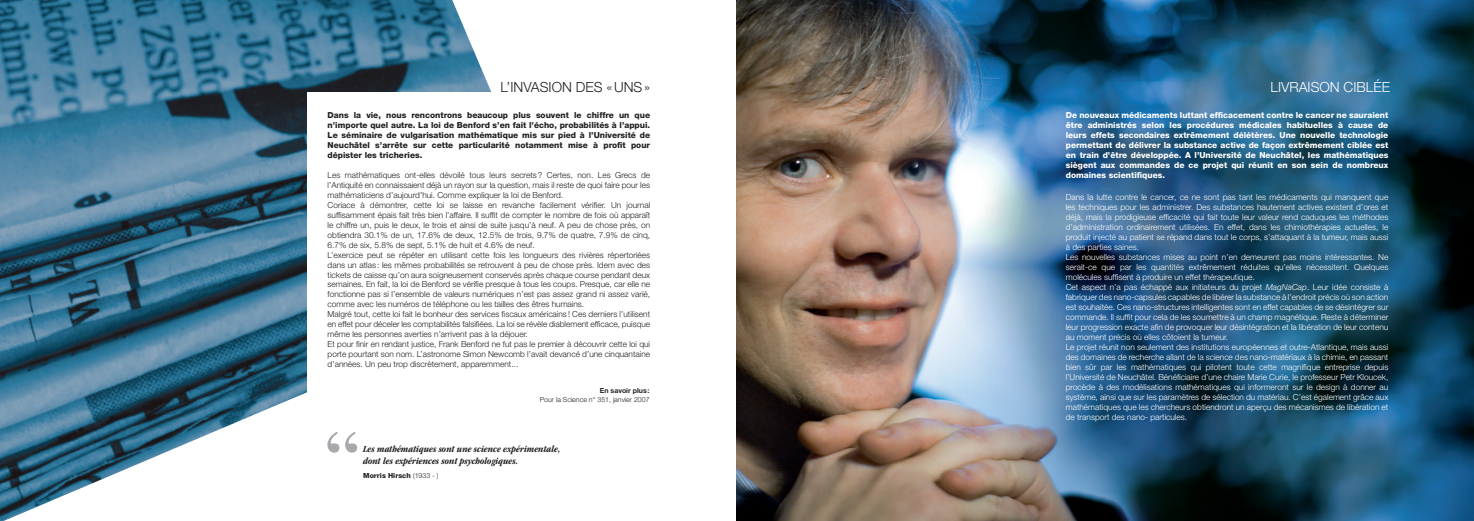
<style>
.page{position:relative;width:1474px;height:521px;background:#fff}
.page>*{position:absolute;margin:0;border:0;box-sizing:border-box;transform-origin:0 0}
.t1{font:300 14px "Helvetica Neue";color:#231f20}
.t2{font:300 14px "Helvetica Neue";color:#fff}
.t3{font:9.62px/11.5px "ITC Garamond MM It 595 400";color:#231f20}
.t4{font:300 8.31px/10px "Helvetica Neue";color:#fff}
.t5{font:300 8.31px/10px "Helvetica Neue";color:#231f20}
.t6{font:800 8.31px/10px "Helvetica Neue";color:#fff;text-align:justify}
.t7{font:800 8.31px/10px "Helvetica Neue";color:#231f20;text-align:justify}
.t8{font:300 7px "Helvetica Neue";color:#231f20}
.t9{font:800 7px "Helvetica Neue";color:#231f20}
.t10{font:700 7px "Helvetica Neue";color:#231f20}
.s1{font-weight:300}
.s2{font-style:italic}
</style>
<div class="page">
<img style="left:736px;top:0;width:737px;height:521px">
<img style="left:0;top:0;width:492px;height:521px">
<div style="left:307px;top:92px;width:360px;height:310px;background:#fff"></div>
<svg style="left:327px;top:432px;width:30px;height:21px"></svg>
<h1 class="t1" style="left:500px;top:78px;width:151px">L’INVASION DES «UNS»</h1>
<p class="t7" style="left:327px;top:110px;width:324px">Dans la vie, nous rencontrons beaucoup plus souvent le chiffre un que n’importe quel autre. La loi de Benford s’en fait l’écho, probabilités à l’appui.<br>Le séminaire de vulgarisation mathématique mis sur pied à l’Université de Neuchâtel s’arrête sur cette particularité notamment mise à profit pour dépister les tricheries.</p>
<p class="t5" style="left:327px;top:170px;width:324px">Les mathématiques ont-elles dévoilé tous leurs secrets? Certes, non. Les Grecs de l’Antiquité en connaissaient déjà un rayon sur la question, mais il reste de quoi faire pour les mathématiciens d’aujourd’hui. Comme expliquer la loi de Benford.<br>Coriace à démontrer, cette loi se laisse en revanche facilement vérifier. Un journal suffisamment épais fait très bien l’affaire. Il suffit de compter le nombre de fois où apparaît le chiffre un, puis le deux, le trois et ainsi de suite jusqu’à neuf. A peu de chose près, on obtiendra 30.1% de un, 17.6% de deux, 12.5% de trois, 9.7% de quatre, 7.9% de cinq, 6.7% de six, 5.8% de sept, 5.1% de huit et 4.6% de neuf.<br>L’exercice peut se répéter en utilisant cette fois les longueurs des rivières répertoriées dans un atlas : les mêmes probabilités se retrouvent à peu de chose près. Idem avec des tickets de caisse qu’on aura soigneusement conservés après chaque course pendant deux semaines. En fait, la loi de Benford se vérifie presque à tous les coups. Presque, car elle ne fonctionne pas si l’ensemble de valeurs numériques n’est pas assez grand ni assez varié, comme avec les numéros de téléphone ou les tailles des êtres humains.<br>Malgré tout, cette loi fait le bonheur des services fiscaux américains ! Ces derniers l’utilisent en effet pour déceler les comptabilités falsifiées. La loi se révèle diablement efficace, puisque même les personnes averties n’arrivent pas à la déjouer.<br>Et pour finir en rendant justice, Frank Benford ne fut pas le premier à découvrir cette loi qui porte pourtant son nom. L’astronome Simon Newcomb l’avait devancé d’une cinquantaine d’années. Un peu trop discrètement, apparemment...</p>
<p class="t10" style="left:600px;top:386px;width:51px">En savoir plus:</p>
<p class="t8" style="left:540px;top:395px;width:111px">Pour la Science n° 351, janvier 2007</p>
<p class="t3" style="left:363px;top:444px;width:199px">Les mathématiques sont une science expérimentale, dont les expériences sont psychologiques.</p>
<p class="t9" style="left:363px;top:471px;width:77px">Morris Hirsch <span class="s1">(1933 - )</span></p>
<h1 class="t2" style="left:1270px;top:78px;width:121px">LIVRAISON CIBLÉE</h1>
<p class="t6" style="left:1065px;top:110px;width:324px">De nouveaux médicaments luttant efficacement contre le cancer ne sauraient être administrés selon les procédures médicales habituelles à cause de leurs effets secondaires extrêmement délétères. Une nouvelle technologie permettant de délivrer la substance active de façon extrêmement ciblée est en train d’être développée. A l’Université de Neuchâtel, les mathématiques siègent aux commandes de ce projet qui réunit en son sein de nombreux domaines scientifiques.</p>
<p class="t4" style="left:1065px;top:192px;width:324px">Dans la lutte contre le cancer, ce ne sont pas tant les médicaments qui manquent que les techniques pour les administrer. Des substances hautement actives existent d’ores et déjà, mais la prodigieuse efficacité qui fait toute leur valeur rend caduques les méthodes d’administration ordinairement utilisées. En effet, dans les chimiothérapies actuelles, le produit injecté au patient se répand dans tout le corps, s’attaquant à la tumeur, mais aussi à des parties saines.<br>Les nouvelles substances mises au point n’en demeurent pas moins intéressantes. Ne serait-ce que par les quantités extrêmement réduites qu’elles nécessitent. Quelques molécules suffisent à produire un effet thérapeutique.<br>Cet aspect n’a pas échappé aux initiateurs du projet <span class="s2">MagNaCap</span>. Leur idée consiste à fabriquer des nano-capsules capables de libérer la substance à l’endroit précis où son action est souhaitée. Ces nano-structures intelligentes sont en effet capables de se désintégrer sur commande. Il suffit pour cela de les soumettre à un champ magnétique. Reste à déterminer leur progression exacte afin de provoquer leur désintégration et la libération de leur contenu au moment précis où elles côtoient la tumeur.<br>Le projet réunit non seulement des institutions européennes et outre-Atlantique, mais aussi des domaines de recherche allant de la science des nano-matériaux à la chimie, en passant bien sûr par les mathématiques qui pilotent toute cette magnifique entreprise depuis l’Université de Neuchâtel. Bénéficiaire d’une chaire Marie Curie, le professeur Petr Kloucek, procède à des modélisations mathématiques qui informeront sur le design à donner au système, ainsi que sur les paramètres de sélection du matériau. C’est également grâce aux mathématiques que les chercheurs obtiendront un aperçu des mécanismes de libération et de transport des nano- particules.</p>
</div>
